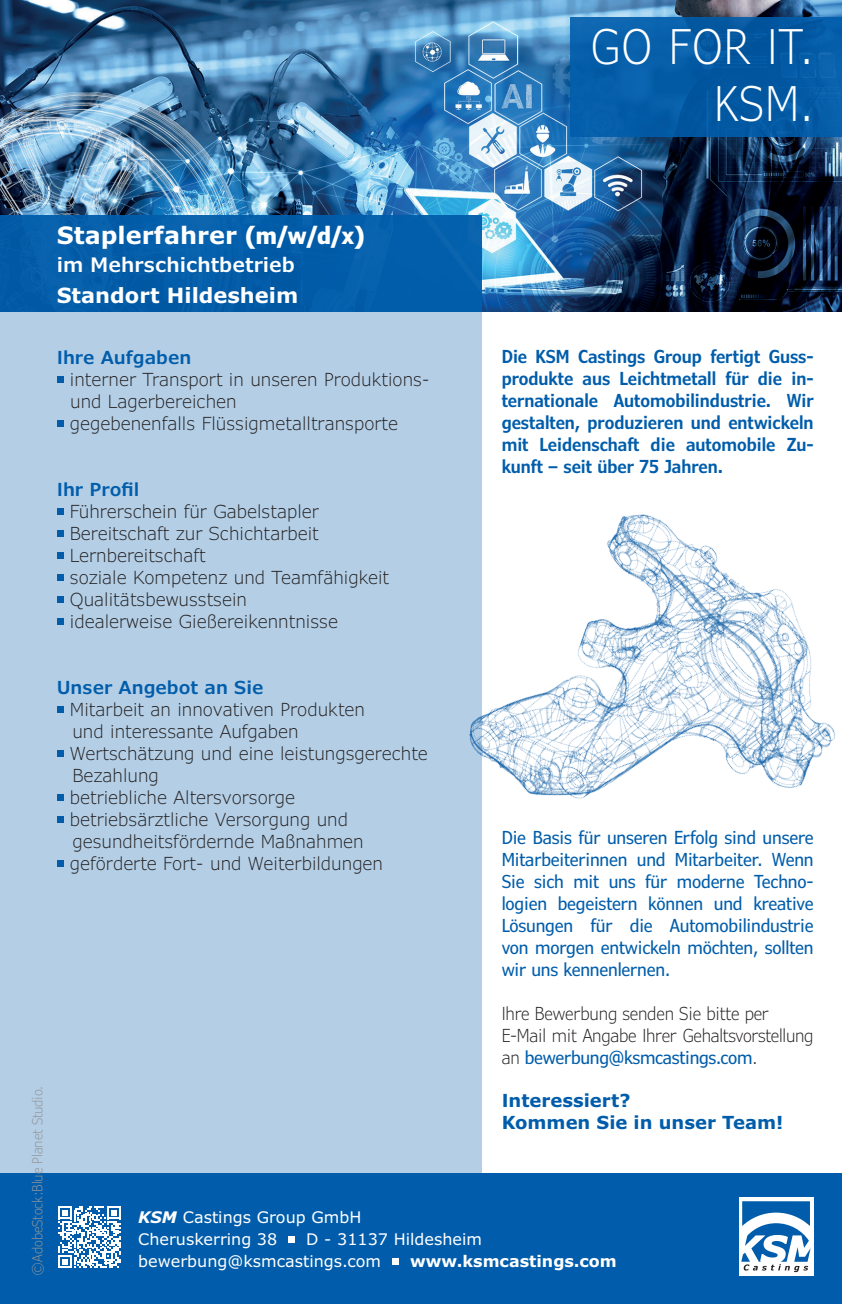
<style>
.page{position:relative;width:842px;height:1304px;background:#fff}
.page>*{position:absolute;margin:0;border:0;box-sizing:border-box;transform-origin:0 0}
.t1{font:300 condensed 48px/57.6px "Verdana Pro";letter-spacing:.02em;color:#fff;text-align:right}
.t2{font:700 24px "Verdana Pro";color:#fff}
.t3{font:700 21px "Verdana Pro";color:#fff}
.t4{font:600 20px "Verdana Pro";color:#fff}
.t5{font:300 18px/22px "Verdana Pro";color:#231f20}
.t6{font:condensed 18px/22px "Verdana Pro";letter-spacing:-.01em;color:#015dab;text-align:justify}
.t7{font:600 condensed 18px/22px "Verdana Pro";color:#015dab;text-align:justify}
.t8{font:300 condensed 18px/22px "Verdana Pro";letter-spacing:-.015em;color:#231f20}
.t9{font:600 18px "Verdana Pro";color:#015dab}
.t10{font:700 18px/22px "Verdana Pro";color:#015dab}
.t11{font:16px/22px "Verdana Pro";color:#fff}
.t12{font:700 16px "Verdana Pro";color:#fff}
.t13{font:300 condensed 14px "Verdana Pro";letter-spacing:-.01em;color:#939598}
.s1{font-stretch:condensed}
.s2{font-weight:400;color:#015dab}
.s3{font-weight:700;font-style:italic}
</style>
<div class="page">
<div style="left:0;top:1174px;width:842px;height:130px;background:#015dab"></div>
<div style="left:0;top:283px;width:482px;height:898px;background:#b3cee5"></div>
<div style="left:739px;top:1197px;width:75px;height:79px;background:#fff"></div>
<svg style="left:741px;top:1201px;width:70px;height:71px"></svg>
<img style="left:0;top:0;width:842px;height:312px">
<div style="left:0;top:215px;width:482px;height:97px;background:#015dab"></div>
<div style="left:570px;top:17px;width:272px;height:119px;background:#015dab"></div>
<div style="left:57px;top:376px;width:6px;height:7px;background:#015dab"></div>
<div style="left:57px;top:420px;width:6px;height:7px;background:#015dab"></div>
<div style="left:57px;top:508px;width:6px;height:7px;background:#015dab"></div>
<div style="left:57px;top:530px;width:6px;height:7px;background:#015dab"></div>
<div style="left:57px;top:552px;width:6px;height:7px;background:#015dab"></div>
<div style="left:57px;top:574px;width:6px;height:7px;background:#015dab"></div>
<div style="left:57px;top:596px;width:6px;height:7px;background:#015dab"></div>
<div style="left:57px;top:618px;width:6px;height:7px;background:#015dab"></div>
<div style="left:57px;top:706px;width:6px;height:7px;background:#015dab"></div>
<div style="left:57px;top:750px;width:6px;height:7px;background:#015dab"></div>
<div style="left:57px;top:794px;width:6px;height:7px;background:#015dab"></div>
<div style="left:57px;top:816px;width:6px;height:7px;background:#015dab"></div>
<div style="left:57px;top:860px;width:6px;height:7px;background:#015dab"></div>
<img style="left:469px;top:514px;width:366px;height:285px">
<svg style="left:59px;top:1206px;width:61px;height:62px"></svg>
<div style="left:289px;top:1236px;width:6px;height:7px;background:#fff"></div>
<div style="left:392px;top:1258px;width:7px;height:7px;background:#fff"></div>
<h1 class="t1" style="left:591px;top:18px;width:224px">GO FOR IT.<br>KSM.</h1>
<h2 class="t2" style="left:57px;top:220px;width:310px">Staplerfahrer <span class="s1">(m/w/d/x)</span></h2>
<p class="t4" style="left:57px;top:252px;width:240px">im Mehrschichtbetrieb</p>
<p class="t3" style="left:57px;top:282px;width:243px">Standort Hildesheim</p>
<p class="t9" style="left:57px;top:345px;width:136px">Ihre Aufgaben</p>
<p class="t5" style="left:70px;top:368px;width:361px">interner Transport in unseren Produktions&shy;und Lagerbereichen<br>gegebenenfalls Flüssigmetalltransporte</p>
<p class="t9" style="left:57px;top:477px;width:84px">Ihr Profil</p>
<p class="t5" style="left:70px;top:500px;width:321px">Führerschein für Gabelstapler<br>Bereitschaft zur Schichtarbeit<br>Lernbereitschaft<br>soziale Kompetenz und Teamfähigkeit<br>Qualitätsbewusstsein<br>idealerweise Gießereikenntnisse</p>
<p class="t7" style="left:502px;top:346px;width:313px">Die KSM Castings Group fertigt Guss&shy;produkte aus Leichtmetall für die in&shy;ternationale Automobilindustrie. Wir gestalten, produzieren und entwickeln mit Leidenschaft die automobile Zu&shy;kunft – seit über 75 Jahren.</p>
<p class="t13" style="left:28px;top:1276px;width:191px;rotate:-90deg">©AdobeStock:Blue Planet Studio.</p>
<p class="t9" style="left:57px;top:675px;width:208px">Unser Angebot an Sie</p>
<p class="t5" style="left:70px;top:698px;width:359px">Mitarbeit an innovativen Produkten<br>und interessante Aufgaben<br>Wertschätzung und eine leistungsgerechte<br>Bezahlung<br>betriebliche Altersvorsorge betriebsärztliche Versorgung und gesundheitsfördernde Maßnahmen geförderte Fort- und Weiterbildungen</p>
<p class="t6" style="left:502px;top:827px;width:313px">Die Basis für unseren Erfolg sind unsere Mitarbeiterinnen und Mitarbeiter. Wenn Sie sich mit uns für moderne Techno&shy;logien begeistern können und kreative Lösungen für die Automobilindustrie von morgen entwickeln möchten, sollten wir uns kennenlernen.</p>
<p class="t8" style="left:502px;top:1002px;width:313px">Ihre Bewerbung senden Sie bitte per<br>E-Mail mit Angabe Ihrer Gehaltsvorstellung an <span class="s2">bewerbung@ksmcastings.com</span>.</p>
<p class="t10" style="left:502px;top:1090px;width:283px">Interessiert?<br>Kommen Sie in unser Team!</p>
<p class="t11" style="left:138px;top:1207px;width:225px"><span class="s3">KSM</span> Castings Group GmbH<br>Cheruskerring 38</p>
<p class="t11" style="left:138px;top:1229px;width:345px;text-indent:168px">D - 31137 Hildesheim bewerbung@ksmcastings.com</p>
<p class="t12" style="left:410px;top:1251px;width:208px">www.ksmcastings.com</p>
</div>
